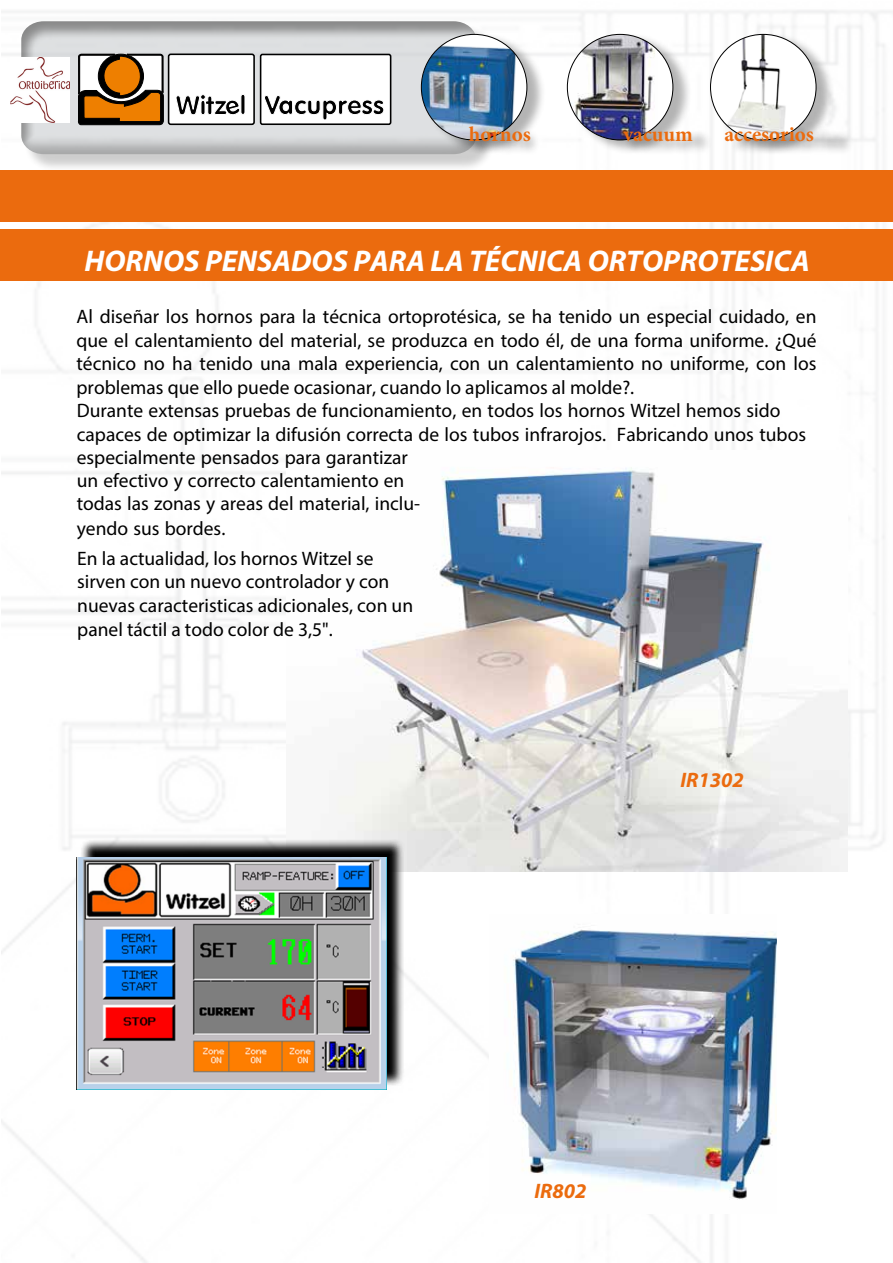
<style>
.page{position:relative;width:893px;height:1263px;background:#fff}
.page>*{position:absolute;margin:0;border:0;box-sizing:border-box;transform-origin:0 0}
.t1{font:italic 700 30px "Myriad Pro";color:#fff}
.t2{font:700 21px "Minion Pro";color:#eb6b0e}
.t3{font:italic 700 21px "Myriad Pro";color:#eb6b0e}
.t4{font:19.5px/23.5px "Myriad Pro";color:#000}
</style>
<div class="page">
<img style="left:0;top:10px;width:893px;height:1253px">
<div style="left:24px;top:24px;width:471px;height:149px;background:#000;opacity:.4"></div>
<div style="left:21px;top:21px;width:456px;height:135px;background:#000;opacity:.75"></div>
<div style="left:424px;top:33px;width:122px;height:122px;background:#000;opacity:.3"></div>
<svg style="left:421px;top:34px;width:106px;height:106px"></svg>
<img style="left:421px;top:40px;width:99px;height:100px">
<div style="left:569px;top:33px;width:123px;height:122px;background:#000;opacity:.3"></div>
<div style="left:567px;top:34px;width:106px;height:106px;background:#fff;border-radius:50%"></div>
<img style="left:569px;top:34px;width:89px;height:106px">
<div style="left:713px;top:33px;width:122px;height:122px;background:#000;opacity:.3"></div>
<div style="left:710px;top:34px;width:106px;height:106px;background:#fff;border-radius:50%"></div>
<img style="left:710px;top:34px;width:91px;height:106px">
<div style="left:169px;top:54px;width:85px;height:70px;background:#fff;border-radius:2px"></div>
<div style="left:168px;top:54px;width:87px;height:71px;border:2px solid #000;border-radius:2px"></div>
<svg style="left:176px;top:94px;width:69px;height:21px"></svg>
<div style="left:261px;top:54px;width:130px;height:70px;background:#fff;border-radius:2px"></div>
<div style="left:260px;top:54px;width:131px;height:71px;border:2px solid #000;border-radius:2px"></div>
<svg style="left:264px;top:95px;width:120px;height:25px"></svg>
<svg style="left:78px;top:54px;width:86px;height:71px"></svg>
<img style="left:489px;top:914px;width:288px;height:299px">
<img style="left:287px;top:451px;width:560px;height:421px">
<div style="left:468px;top:125px;width:73px;height:31px;background:#000;opacity:.3"></div>
<div style="left:621px;top:125px;width:91px;height:31px;background:#000;opacity:.3"></div>
<div style="left:730px;top:124px;width:124px;height:32px;background:#000;opacity:.3"></div>
<div style="left:0;top:170px;width:893px;height:51px;background:#eb6b0e"></div>
<div style="left:0;top:230px;width:893px;height:51px;background:#eb6b0e"></div>
<svg style="left:79px;top:839px;width:326px;height:249px;background:#707273"></svg>
<img style="left:77px;top:857px;width:309px;height:233px">
<img style="left:11px;top:57px;width:59px;height:66px">
<p class="t2" style="left:469px;top:120px;width:64px">hornos</p>
<p class="t2" style="left:623px;top:120px;width:71px">vacuum</p>
<p class="t2" style="left:724px;top:120px;width:91px">accesorios</p>
<h1 class="t1" style="left:84px;top:241px;width:727px">HORNOS PENSADOS PARA LA TÉCNICA ORTOPROTESICA</h1>
<p class="t4" style="left:77px;top:305px;width:741px">Al diseñar los hornos para la técnica ortoprotésica, se ha tenido un especial cuidado, en que el calentamiento del material, se produzca en todo él, de una forma uniforme. ¿Qué técnico no ha tenido una mala experiencia, con un calentamiento no uniforme, con los problemas que ello puede ocasionar, cuando lo aplicamos al molde?.<br>Durante extensas pruebas de funcionamiento, en todos los hornos Witzel hemos sido capaces de optimizar la difusión correcta de los tubos infrarojos. Fabricando unos tubos especialmente pensados para garantizar<br>un efectivo y correcto calentamiento en<br>todas las zonas y areas del material, inclu-<br>yendo sus bordes.</p>
<p class="t4" style="left:77px;top:546px;width:337px">En la actualidad, los hornos Witzel se sirven con un nuevo controlador y con nuevas caracteristicas adicionales, con un panel táctil a todo color de 3,5".</p>
<p class="t3" style="left:680px;top:766px;width:65px">IR1302</p>
<p class="t3" style="left:534px;top:1178px;width:54px">IR802</p>
</div>
